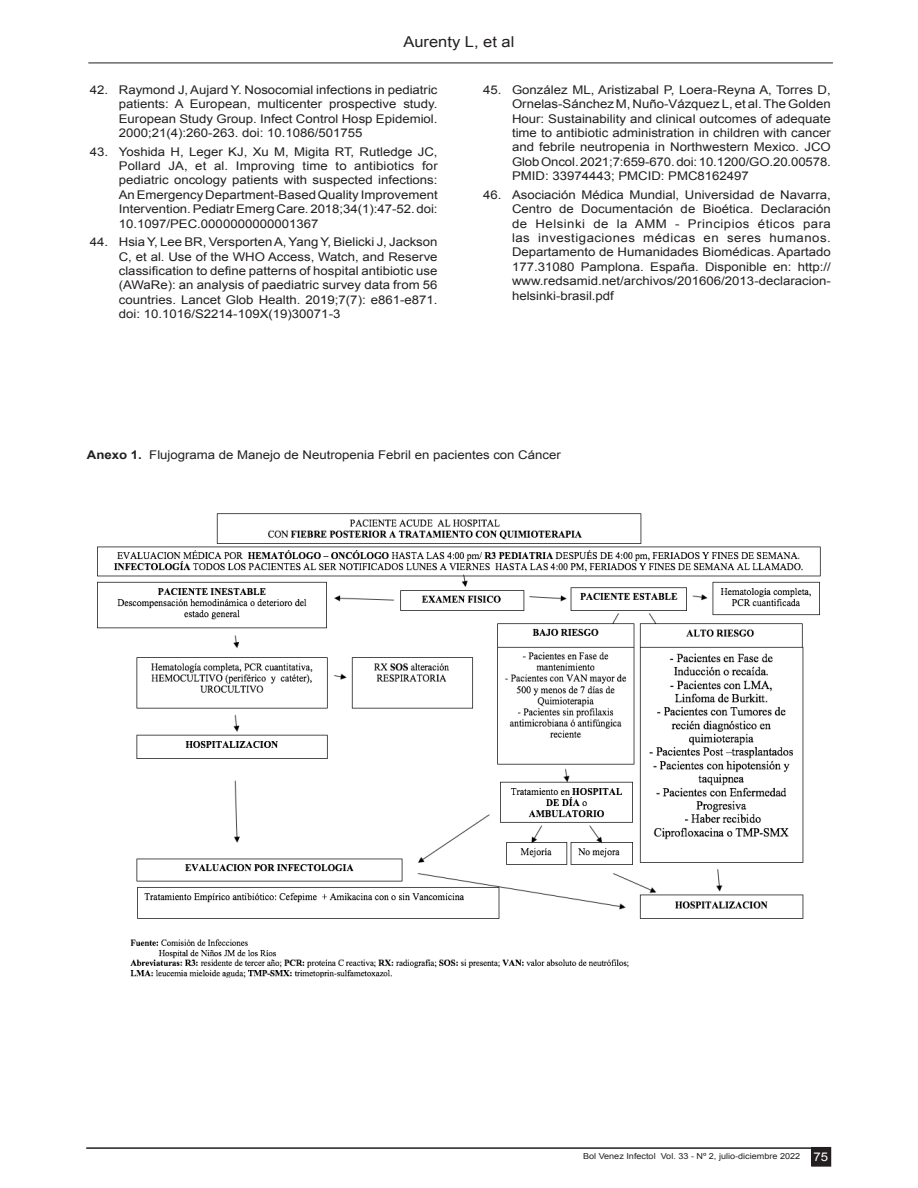
<style>
.page{position:relative;width:918px;height:1188px;background:#fff}
.page>*{position:absolute;margin:0;border:0;box-sizing:border-box;transform-origin:0 0}
.t1{font:15px "Arial";color:#231f20;scale:1.1 1}
.REFERENCIAS{font:12px/14.4px "Arial";color:#231f20;text-align:justify;scale:1.1 1}
.CUADROS{font:12px "Arial";color:#231f20;scale:1.1 1}
.t2{font:8.25px "Arial";color:#231f20;scale:1.1 1}
.s1{font-weight:700}
.s2{font-size:12px;color:#fff}
</style>
<div class="page">
<div style="left:812px;top:1147px;width:19px;height:19px;background:#231f20"></div>
<hr style="left:86px;top:1147px;width:745px;height:2px;background:#231f20">
<hr style="left:88px;top:63px;width:745px;height:1px;background:#231f20">
<img style="left:97px;top:513px;width:724px;height:465px">
<p class="t1" style="left:403px;top:32px;width:102px">Aurenty L, et al</p>
<p class="REFERENCIAS" style="left:119px;top:83px;width:291px;text-indent:-29px">42. Raymond J, Aujard Y. Nosocomial infections in pediatric patients: A European, multicenter prospective study.<br>European Study Group. Infect Control Hosp Epidemiol.<br>2000;21(4):260-263. doi: 10.1086/501755</p>
<p class="REFERENCIAS" style="left:119px;top:144px;width:291px;text-indent:-29px">43. Yoshida H, Leger KJ, Xu M, Migita RT, Rutledge JC, Pollard JA, et al. Improving time to antibiotics for pediatric oncology patients with suspected infections:<br>An Emergency Department-Based Quality Improvement Intervention. Pediatr Emerg Care. 2018;34(1):47-52. doi:<br>10.1097/PEC.0000000000001367</p>
<p class="REFERENCIAS" style="left:119px;top:235px;width:291px;text-indent:-29px">44. Hsia Y, Lee BR, Versporten A, Yang Y, Bielicki J, Jackson C, et al. Use of the WHO Access, Watch, and Reserve classification to define patterns of hospital antibiotic use (AWaRe): an analysis of paediatric survey data from 56 countries. Lancet Glob Health. 2019;7(7): e861-e871. doi: 10.1016/S2214-109X(19)30071-3</p>
<p class="REFERENCIAS" style="left:512px;top:83px;width:291px;text-indent:-29px">45. González ML, Aristizabal P, Loera-Reyna A, Torres D, Ornelas-Sánchez M, Nuño-Vázquez L, et al. The Golden Hour: Sustainability and clinical outcomes of adequate time to antibiotic administration in children with cancer and febrile neutropenia in Northwestern Mexico. JCO Glob Oncol. 2021;7:659-670. doi: 10.1200/GO.20.00578.<br>PMID: 33974443; PMCID: PMC8162497</p>
<p class="REFERENCIAS" style="left:512px;top:188px;width:291px;text-indent:-29px">46. Asociación Médica Mundial, Universidad de Navarra, Centro de Documentación de Bioética. Declaración de Helsinki de la AMM - Principios éticos para las investigaciones médicas en seres humanos.<br>Departamento de Humanidades Biomédicas. Apartado 177.31080 Pamplona. España. Disponible en: http:// www.redsamid.net/archivos/201606/2013-declaracion&shy;helsinki-brasil.pdf</p>
<p class="CUADROS" style="left:87px;top:447px;width:432px"><span class="s1">Anexo 1.</span> Flujograma de Manejo de Neutropenia Febril en pacientes con Cáncer</p>
<p class="t2" style="left:583px;top:1151px;width:224px">Bol Venez Infectol Vol. 33 - Nº 2, julio-diciembre 2022 <span class="s2">75</span></p>
</div>
